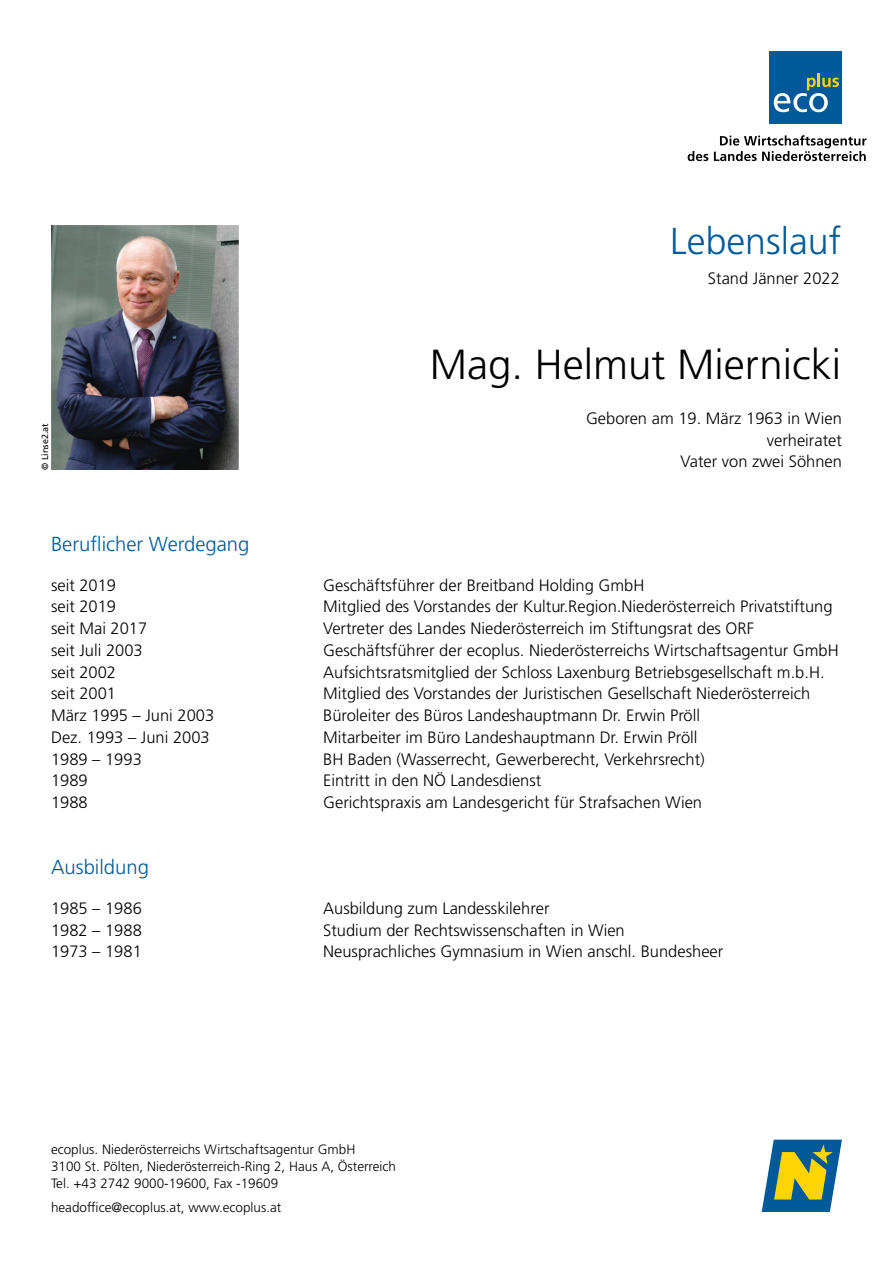
<style>
.page{position:relative;width:893px;height:1263px;background:#fff}
.page>*{position:absolute;margin:0;border:0;box-sizing:border-box;transform-origin:0 0}
.H1-Name{font:300 42px "Frutiger LT Std";color:#000}
.H1-Überschrift{font:300 37.5px "Frutiger LT Std";color:#005a9a}
.H2-Überschrift{font:300 20.25px "Frutiger LT Std";color:#005a9a}
.P-Text{font:300 16.5px/21.8px "Frutiger LT Std";color:#000}
.P-Text_rechts{font:300 16.5px "Frutiger LT Std";color:#000}
.P-Text_Kontakt{font:300 13.5px "Frutiger LT Std";color:#000}
.P-Copyright{font:9px "Frutiger LT Std";color:#000}
</style>
<div class="page">
<svg style="left:762px;top:1140px;width:80px;height:72px;background:#749879"></svg>
<div style="left:770px;top:51px;width:72px;height:72px;background:#005a9a"></div>
<svg style="left:774px;top:74px;width:65px;height:38px"></svg>
<svg style="left:688px;top:151px;width:20px;height:10px"></svg>
<svg style="left:714px;top:135px;width:152px;height:26px"></svg>
<img style="left:51px;top:225px;width:188px;height:244px">
<h1 class="H1-Überschrift" style="left:670px;top:219px;width:172px">Lebenslauf</h1>
<p class="P-Text" style="left:708px;top:268px;width:134px">Stand Jänner 2022</p>
<p class="P-Copyright" style="left:40px;top:470px;width:48px;rotate:-90deg">© Linse2.at</p>
<h2 class="H2-Überschrift" style="left:51px;top:532px;width:200px">Beruflicher Werdegang</h2>
<p class="P-Text" style="left:51px;top:574px;width:67px">seit 2019</p>
<p class="P-Text" style="left:51px;top:596px;width:67px">seit 2019</p>
<p class="P-Text" style="left:51px;top:618px;width:98px">seit Mai 2017</p>
<p class="P-Text" style="left:51px;top:640px;width:93px">seit Juli 2003</p>
<p class="P-Text" style="left:51px;top:661px;width:67px">seit 2002</p>
<p class="P-Text" style="left:51px;top:683px;width:67px">seit 2001</p>
<p class="P-Text" style="left:51px;top:705px;width:165px">März 1995 – Juni 2003</p>
<p class="P-Text" style="left:51px;top:727px;width:160px">Dez. 1993 – Juni 2003</p>
<p class="P-Text" style="left:51px;top:748px;width:92px">1989 – 1993</p>
<p class="P-Text" style="left:51px;top:770px;width:38px">1989</p>
<p class="P-Text" style="left:51px;top:792px;width:38px">1988</p>
<h2 class="H2-Überschrift" style="left:51px;top:856px;width:99px">Ausbildung</h2>
<p class="P-Text" style="left:51px;top:897px;width:92px">1985 – 1986</p>
<p class="P-Text" style="left:51px;top:919px;width:92px">1982 – 1988</p>
<p class="P-Text" style="left:51px;top:941px;width:92px">1973 – 1981</p>
<h1 class="H1-Name" style="left:430px;top:341px;width:413px">Mag. Helmut Miernicki</h1>
<p class="P-Text_rechts" style="left:586px;top:409px;width:257px">Geboren am 19. März 1963 in Wien</p>
<p class="P-Text_rechts" style="left:767px;top:430px;width:77px">verheiratet</p>
<p class="P-Text_rechts" style="left:681px;top:452px;width:163px">Vater von zwei Söhnen</p>
<p class="P-Text" style="left:323px;top:574px;width:517px">Geschäftsführer der Breitband Holding GmbH<br>Mitglied des Vorstandes der Kultur.Region.Niederösterreich Privatstiftung Vertreter des Landes Niederösterreich im Stiftungsrat des ORF Geschäftsführer der ecoplus. Niederösterreichs Wirtschaftsagentur GmbH Aufsichtsratsmitglied der Schloss Laxenburg Betriebsgesellschaft m.b.H.<br>Mitglied des Vorstandes der Juristischen Gesellschaft Niederösterreich Büroleiter des Büros Landeshauptmann Dr. Erwin Pröll<br>Mitarbeiter im Büro Landeshauptmann Dr. Erwin Pröll<br>BH Baden (Wasserrecht, Gewerberecht, Verkehrsrecht)<br>Eintritt in den NÖ Landesdienst<br>Gerichtspraxis am Landesgericht für Strafsachen Wien</p>
<p class="P-Text" style="left:323px;top:897px;width:402px">Ausbildung zum Landesskilehrer<br>Studium der Rechtswissenschaften in Wien<br>Neusprachliches Gymnasium in Wien anschl. Bundesheer</p>
<p class="P-Text_Kontakt" style="left:51px;top:1141px;width:306px">ecoplus. Niederösterreichs Wirtschaftsagentur GmbH</p>
<p class="P-Text_Kontakt" style="left:51px;top:1159px;width:347px">3100 St. Pölten, Niederösterreich-Ring 2, Haus A, Österreich</p>
<p class="P-Text_Kontakt" style="left:51px;top:1176px;width:229px">Tel. +43 2742 9000-19600, Fax -19609</p>
<p class="P-Text_Kontakt" style="left:51px;top:1200px;width:232px">headoffice@ecoplus.at, www.ecoplus.at</p>
</div>
